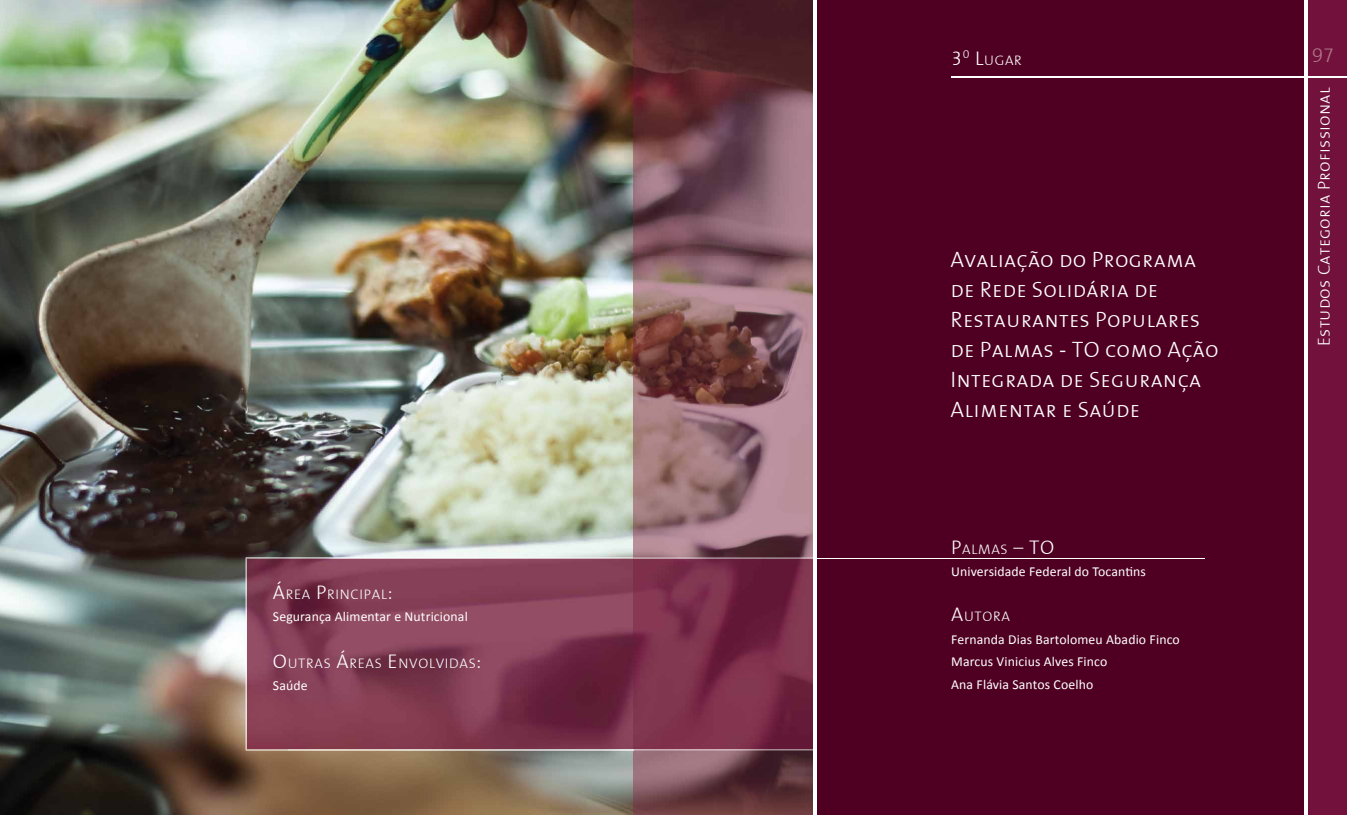
<style>
.page{position:relative;width:1347px;height:815px;background:#fff}
.page>*{position:absolute;margin:0;border:0;box-sizing:border-box;transform-origin:0 0}
.t1{font:22.5px/30px "The Mix Light Cap Caps";letter-spacing:.01em;color:#fff}
.t2{font:20px "The Mix Light Cap Caps";color:#af7888}
.t3{font:17.5px "The Mix Light Cap Caps";letter-spacing:.015em;color:#fff}
.t4{font:14px "The Mix Light Cap Caps";letter-spacing:.05em;color:#fff}
.t5{font:13.75px/22.5px "Calibri";letter-spacing:.01em;color:#fff}
.s1{font-size:20px}
</style>
<div class="page">
<img style="left:0;top:0;width:813px;height:815px">
<div style="left:813px;top:0;width:519px;height:815px;background:#4f0022"></div>
<div style="left:1307px;top:0;width:39px;height:815px;background:#72113c"></div>
<hr style="left:815px;top:558px;width:390px;height:1px;background:#fff">
<img style="left:289px;top:558px;width:524px;height:192px">
<img style="left:246px;top:557px;width:387px;height:39px">
<img style="left:246px;top:596px;width:43px;height:154px">
<img style="left:288px;top:749px;width:345px;height:1px">
<hr style="left:813px;top:0;width:4px;height:815px;background:#fff">
<hr style="left:1304px;top:0;width:3px;height:815px;background:#fff">
<hr style="left:951px;top:77px;width:395px;height:1px;background:#fff">
<p class="t4" style="left:273px;top:582px;width:121px"><span class="s1">Á</span>REA <span class="s1">P</span>RINCIPAL<span class="s1">:</span></p>
<p class="t5" style="left:273px;top:605px;width:196px">Segurança Alimentar e Nutricional</p>
<p class="t4" style="left:273px;top:651px;width:210px"><span class="s1">O</span>UTRAS <span class="s1">Á</span>REAS <span class="s1">E</span>NVOLVIDAS<span class="s1">:</span></p>
<p class="t5" style="left:273px;top:674px;width:36px">Saúde</p>
<p class="t4" style="left:951px;top:49px;width:72px"><span class="s1">3</span><sup>0</sup> <span class="s1">L</span>UGAR</p>
<h2 class="t2" style="left:1311px;top:38px;width:23px">97</h2>
<h1 class="t1" style="left:950px;top:244px;width:269px">Avaliação do Programa de Rede Solidária de<br>Restaurantes Populares de Palmas - TO como Ação<br>Integrada de Segurança<br>Alimentar e Saúde</h1>
<p class="t4" style="left:951px;top:537px;width:105px"><span class="s1">P</span>ALMAS <span class="s1">– TO</span></p>
<p class="t5" style="left:951px;top:560px;width:196px">Universidade Federal do Tocantins</p>
<p class="t4" style="left:951px;top:605px;width:60px"><span class="s1">A</span>UTORA</p>
<p class="t5" style="left:951px;top:627px;width:230px">Fernanda Dias Bartolomeu Abadio Finco<br>Marcus Vinicius Alves Finco<br>Ana Flávia Santos Coelho</p>
<p class="t3" style="left:1309px;top:346px;width:260px;rotate:-90deg">Estudos Categoria Profissional</p>
</div>
